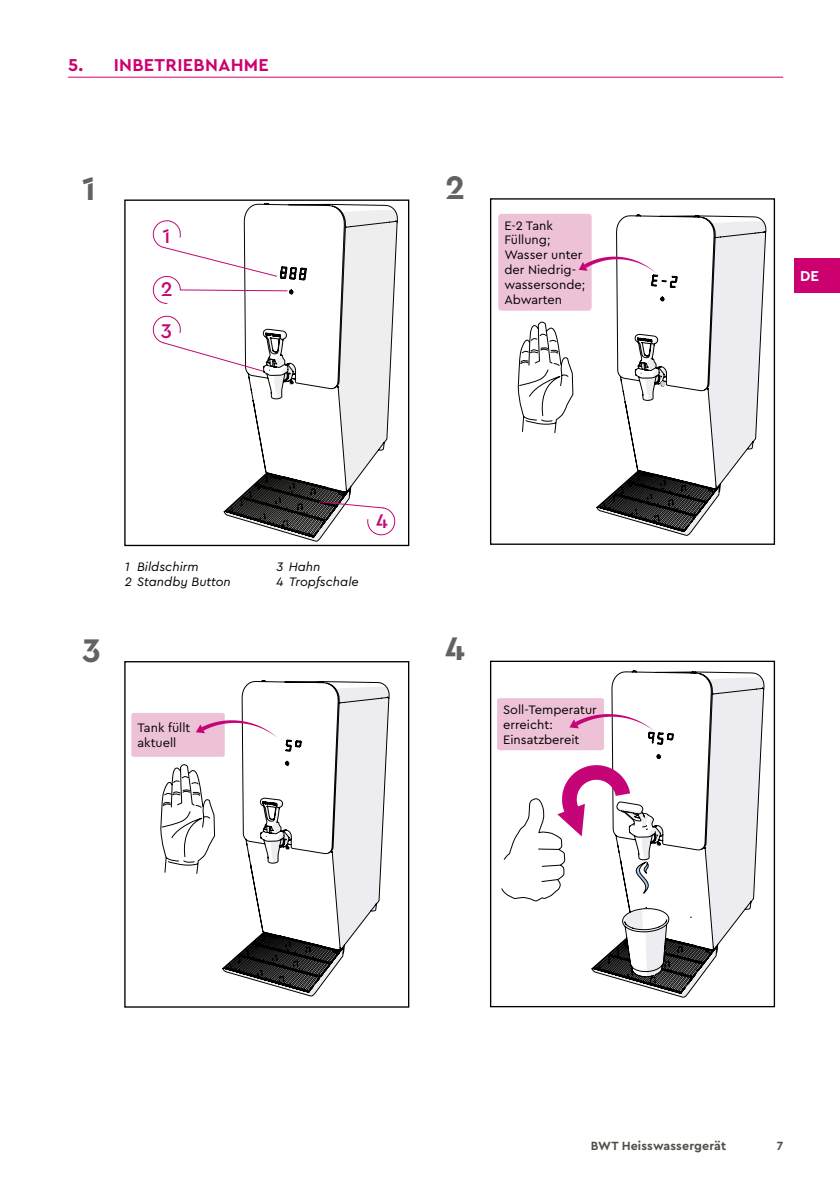
<style>
.page{position:relative;width:840px;height:1191px;background:#fff}
.page>*{position:absolute;margin:0;border:0;box-sizing:border-box;transform-origin:0 0}
.t1{font:700 34.2px "Cera Stencil PRO";color:#616360}
.t2{font:500 20.8px "Cera Stencil PRO";color:#c30874}
.t3{font:700 18px "Cera PRO";letter-spacing:.02em;color:#cd006f}
.t4{font:700 15px "Cera PRO";color:#fff}
.t5{font:12.8px/15px "Cera PRO";color:#000}
.t6{font:italic 12.8px "Cera PRO";color:#000}
.t7{font:700 12.4px "Cera PRO";letter-spacing:.01em;color:#504f48}
</style>
<div class="page">
<div style="left:794px;top:258px;width:45px;height:34px;background:#cd006f"></div>
<hr style="left:68px;top:77px;width:714px;height:1px;background:#cd006f">
<div style="left:498px;top:214px;width:93px;height:97px;background:#eec2d6;border-radius:3px"></div>
<svg style="left:223px;top:203px;width:174px;height:344px"></svg>
<svg style="left:222px;top:680px;width:167px;height:328px"></svg>
<svg style="left:596px;top:214px;width:169px;height:322px"></svg>
<svg style="left:572px;top:670px;width:192px;height:338px"></svg>
<svg style="left:670px;top:733px;width:3px;height:8px"></svg>
<svg style="left:659px;top:380px;width:6px;height:8px"></svg>
<svg style="left:517px;top:321px;width:56px;height:112px"></svg>
<div style="left:124px;top:199px;width:285px;height:347px;border:1px solid #000"></div>
<div style="left:489px;top:198px;width:285px;height:347px;border:1px solid #000"></div>
<div style="left:489px;top:660px;width:285px;height:347px;border:1px solid #000"></div>
<div style="left:124px;top:661px;width:285px;height:346px;border:1px solid #000"></div>
<svg style="left:152px;top:314px;width:111px;height:58px"></svg>
<svg style="left:152px;top:218px;width:135px;height:86px"></svg>
<svg style="left:318px;top:501px;width:78px;height:36px"></svg>
<svg style="left:578px;top:257px;width:78px;height:16px"></svg>
<svg style="left:131px;top:713px;width:147px;height:161px"></svg>
<svg style="left:501px;top:765px;width:174px;height:136px"></svg>
<svg style="left:497px;top:698px;width:157px;height:52px"></svg>
<p class="t3" style="left:68px;top:53px;width:202px">5. INBETRIEBNAHME</p>
<p class="t1" style="left:82px;top:166px;width:15px">1</p>
<p class="t1" style="left:445px;top:165px;width:21px">2</p>
<p class="t2" style="left:162px;top:222px;width:10px">1</p>
<p class="t2" style="left:161px;top:275px;width:13px">2</p>
<p class="t2" style="left:161px;top:317px;width:13px">3</p>
<p class="t5" style="left:504px;top:217px;width:82px">E-2 Tank<br>Füllung;<br>Wasser unter der Niedrig&shy;wassersonde;<br>Abwarten</p>
<p class="t6" style="left:125px;top:558px;width:75px">1 Bildschirm</p>
<p class="t6" style="left:276px;top:558px;width:45px">3 Hahn</p>
<p class="t6" style="left:125px;top:573px;width:107px">2 Standby Button</p>
<p class="t6" style="left:276px;top:573px;width:84px">4 Tropfschale</p>
<p class="t2" style="left:376px;top:507px;width:13px">4</p>
<p class="t1" style="left:82px;top:627px;width:20px">3</p>
<p class="t1" style="left:445px;top:626px;width:21px">4</p>
<p class="t5" style="left:137px;top:720px;width:54px">Tank füllt aktuell</p>
<p class="t5" style="left:503px;top:701px;width:95px">Soll-Temperatur erreicht:<br>Einsatzbereit</p>
<p class="t4" style="left:799px;top:266px;width:20px">DE</p>
<p class="t7" style="left:590px;top:1137px;width:137px">BWT Heisswassergerät</p>
<p class="t7" style="left:776px;top:1137px;width:8px">7</p>
</div>
